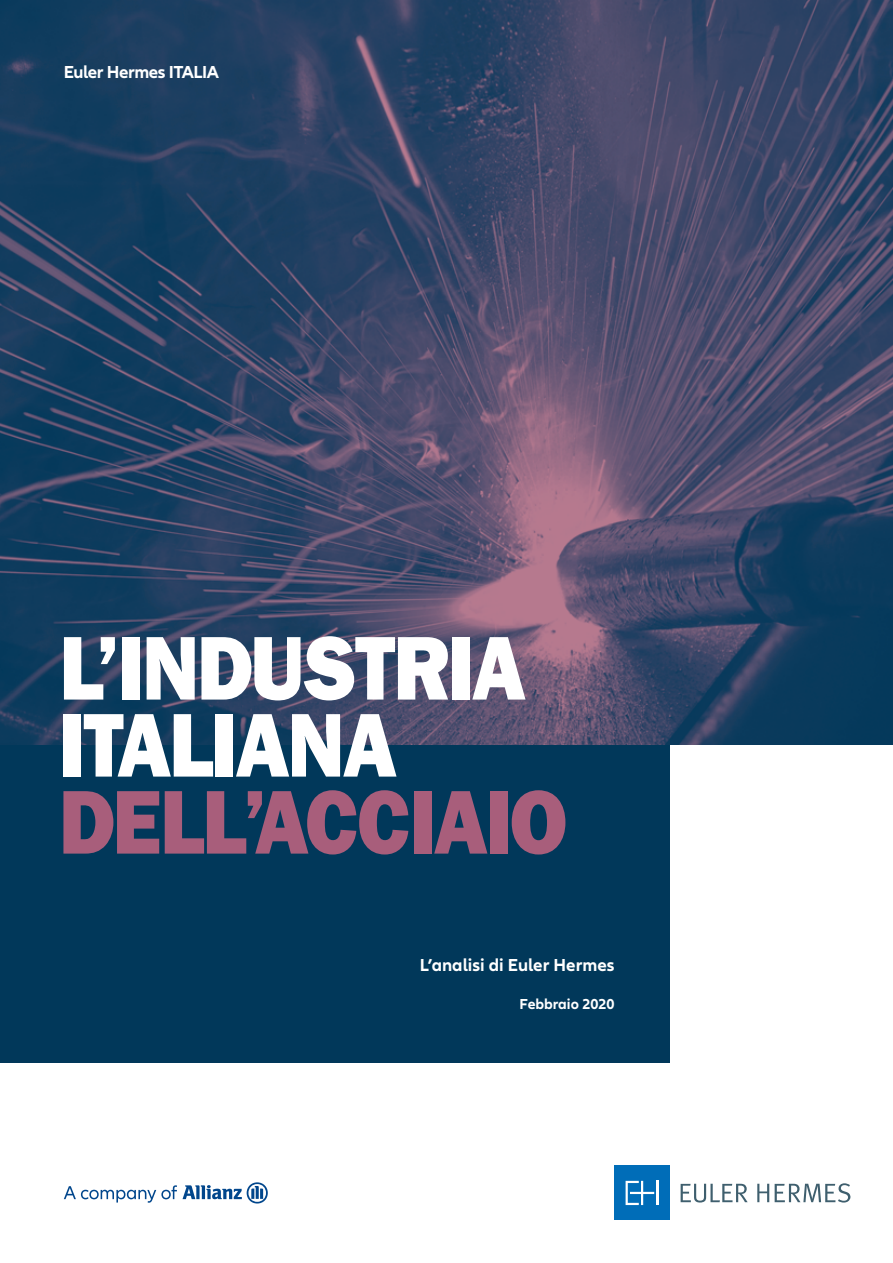
<style>
.page{position:relative;width:893px;height:1263px;background:#fff}
.page>*{position:absolute;margin:0;border:0;box-sizing:border-box;transform-origin:0 0}
.t1{font:91.05px "ITC Franklin Gothic Std Hvy";letter-spacing:-.025em;color:#fff;scale:.9 1}
.t2{font:91.05px "ITC Franklin Gothic Std Hvy";letter-spacing:-.025em;color:#a85e7b;scale:.9 1}
.t3{font:700 18px "Allianz Neo";color:#fff}
.t4{font:700 18px "Allianz Neo";letter-spacing:-.025em;color:#fff}
.t5{font:700 15px "Allianz Neo";color:#fff}
</style>
<div class="page">
<div style="left:0;top:700px;width:670px;height:363px;background:#01385a"></div>
<img style="left:0;top:0;width:893px;height:744px">
<div style="left:615px;top:1165px;width:55px;height:55px;background:#006db8"></div>
<hr style="left:656px;top:1181px;width:3px;height:24px;background:#fff">
<svg style="left:626px;top:1181px;width:28px;height:24px"></svg>
<svg style="left:681px;top:1184px;width:67px;height:18px"></svg>
<svg style="left:757px;top:1184px;width:12px;height:18px"></svg>
<svg style="left:775px;top:1183px;width:75px;height:19px"></svg>
<svg style="left:183px;top:1182px;width:85px;height:21px"></svg>
<svg style="left:64px;top:1185px;width:113px;height:18px"></svg>
<p class="t4" style="left:64px;top:65px;width:157px">Euler Hermes ITALIA</p>
<p class="t1" style="left:59px;top:615px;width:520px">L’INDUSTRIA</p>
<p class="t1" style="left:59px;top:692px;width:376px">ITALIANA</p>
<p class="t2" style="left:59px;top:769px;width:566px">DELL’ACCIAIO</p>
<p class="t3" style="left:420px;top:959px;width:196px">L’analisi di Euler Hermes</p>
<p class="t5" style="left:520px;top:998px;width:96px">Febbraio 2020</p>
</div>
